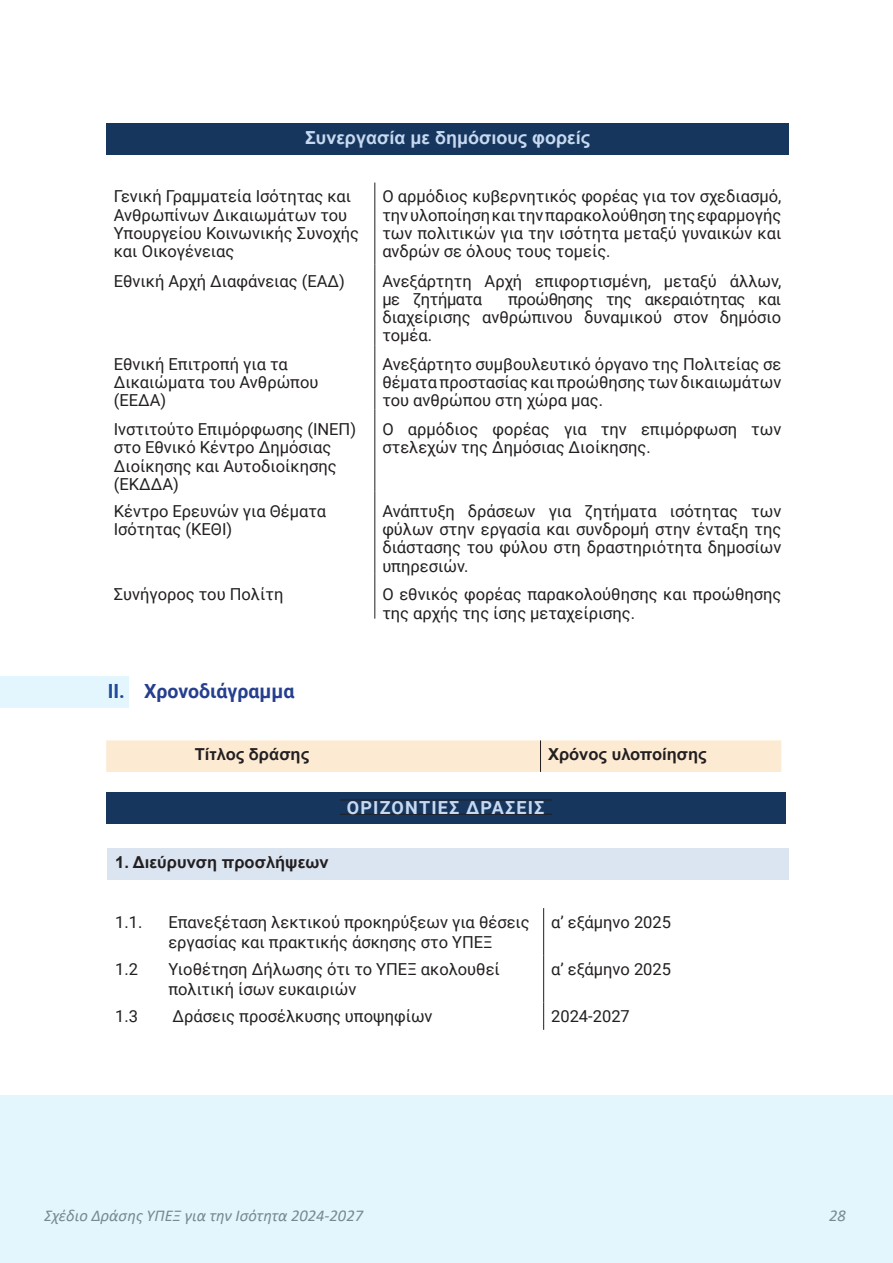
<style>
.page{position:relative;width:893px;height:1263px;background:#fff}
.page>*{position:absolute;margin:0;border:0;box-sizing:border-box;transform-origin:0 0}
.υποκεφαλαια{font:700 19.5px "Roboto";color:#253f8e}
.t1{font:700 18px "Arial";color:#c6d9f1}
.t2{font:700 18px "Roboto";letter-spacing:.065em;color:#c6d9f1}
.t3{font:16.5px/18.1px "Roboto";color:#231f20}
.t4{font:700 16.5px "Arial";color:#231f20}
.t5{font:italic 16.5px "Calibri";color:#231f20}
</style>
<div class="page">
<div style="left:108px;top:792px;width:678px;height:32px;background:#17365d"></div>
<div style="left:106px;top:123px;width:683px;height:31px;background:#17365d"></div>
<hr style="left:374px;top:183px;width:1px;height:81px;background:#231f20">
<hr style="left:374px;top:264px;width:1px;height:82px;background:#231f20">
<hr style="left:374px;top:346px;width:1px;height:63px;background:#231f20">
<hr style="left:374px;top:409px;width:1px;height:82px;background:#231f20">
<hr style="left:374px;top:491px;width:1px;height:82px;background:#231f20">
<hr style="left:374px;top:573px;width:1px;height:46px;background:#231f20">
<div style="left:0;top:676px;width:129px;height:32px;background:#e3f6fd"></div>
<div style="left:0;top:1095px;width:893px;height:168px;background:#e3f6fd"></div>
<div style="left:106px;top:740px;width:675px;height:32px;background:#fdead2"></div>
<hr style="left:540px;top:740px;width:1px;height:32px;background:#231f20">
<hr style="left:108px;top:800px;width:677px;height:1px;background:#231f20">
<hr style="left:108px;top:814px;width:677px;height:1px;background:#231f20">
<div style="left:108px;top:848px;width:681px;height:32px;background:#dbe5f1"></div>
<hr style="left:543px;top:908px;width:1px;height:47px;background:#231f20">
<hr style="left:543px;top:955px;width:1px;height:47px;background:#231f20">
<svg style="left:543px;top:1002px;width:1px;height:28px"></svg>
<div style="left:106px;top:792px;width:234px;height:32px;background:#17365d"></div>
<div style="left:552px;top:792px;width:234px;height:32px;background:#17365d"></div>
<p class="t1" style="left:305px;top:125px;width:287px">Συνεργασία με δημόσιους φορείς</p>
<p class="t3" style="left:114px;top:187px;width:247px">Γενική Γραμματεία Ισότητας και<br>Ανθρωπίνων Δικαιωμάτων του<br>Υπουργείου Κοινωνικής Συνοχής και Οικογένειας</p>
<p class="t3" style="left:382px;top:187px;width:400px;text-align:justify">Ο αρμόδιος κυβερνητικός φορέας για τον σχεδιασμό, την υλοποίηση και την παρακολούθηση της εφαρμογής των πολιτικών για την ισότητα μεταξύ γυναικών και ανδρών σε όλους τους τομείς.</p>
<p class="t3" style="left:114px;top:272px;width:233px">Εθνική Αρχή Διαφάνειας (ΕΑΔ)</p>
<p class="t3" style="left:382px;top:272px;width:400px">Ανεξάρτητη Αρχή επιφορτισμένη, μεταξύ άλλων, με ζητήματα</p>
<p class="t3" style="left:382px;top:290px;width:400px;text-align:justify;text-indent:126px">προώθησης της ακεραιότητας και διαχείρισης ανθρώπινου δυναμικού στον δημόσιο τομέα.</p>
<p class="t3" style="left:114px;top:355px;width:206px">Εθνική Επιτροπή για τα<br>Δικαιώματα του Ανθρώπου (ΕΕΔΑ)</p>
<p class="t3" style="left:382px;top:355px;width:400px;text-align:justify">Ανεξάρτητο συμβουλευτικό όργανο της Πολιτείας σε θέματα προστασίας και προώθησης των δικαιωμάτων του ανθρώπου στη χώρα μας.</p>
<p class="t3" style="left:114px;top:420px;width:244px">Ινστιτούτο Επιμόρφωσης (ΙΝΕΠ) στο Εθνικό Κέντρο Δημόσιας<br>Διοίκησης και Αυτοδιοίκησης (ΕΚΔΔΑ)</p>
<p class="t3" style="left:382px;top:420px;width:400px">Ο αρμόδιος φορέας για την επιμόρφωση των στελεχών της Δημόσιας Διοίκησης.</p>
<p class="t3" style="left:114px;top:502px;width:214px">Κέντρο Ερευνών για Θέματα<br>Ισότητας (ΚΕΘΙ)</p>
<p class="t3" style="left:382px;top:502px;width:400px;text-align:justify">Ανάπτυξη δράσεων για ζητήματα ισότητας των φύλων στην εργασία και συνδρομή στην ένταξη της διάστασης του φύλου στη δραστηριότητα δημοσίων υπηρεσιών.</p>
<p class="t3" style="left:114px;top:585px;width:171px">Συνήγορος του Πολίτη</p>
<p class="t3" style="left:382px;top:585px;width:400px">Ο εθνικός φορέας παρακολούθησης και προώθησης της αρχής της ίσης μεταχείρισης.</p>
<p class="υποκεφαλαια" style="left:108px;top:677px;width:188px">II. Χρονοδιάγραμμα</p>
<p class="t4" style="left:195px;top:742px;width:116px">Τίτλος δράσης</p>
<p class="t4" style="left:548px;top:742px;width:160px">Χρόνος υλοποίησης</p>
<p class="t2" style="left:347px;top:795px;width:199px">ΟΡΙΖΟΝΤΙΕΣ ΔΡΑΣΕΙΣ</p>
<p class="t4" style="left:115px;top:850px;width:215px">1. Διεύρυνση προσλήψεων</p>
<p class="t3" style="left:115px;top:912px;width:29px">1.1.</p>
<p class="t3" style="left:168px;top:911px;width:363px;line-height:19.8px">Επανεξέταση λεκτικού προκηρύξεων για θέσεις εργασίας και πρακτικής άσκησης στο ΥΠΕΞ</p>
<p class="t3" style="left:551px;top:912px;width:121px">α’ εξάμηνο 2025</p>
<p class="t3" style="left:115px;top:959px;width:24px">1.2</p>
<p class="t3" style="left:168px;top:959px;width:333px;line-height:19.8px">Υιοθέτηση Δήλωσης ότι το ΥΠΕΞ ακολουθεί πολιτική ίσων ευκαιριών</p>
<p class="t3" style="left:551px;top:959px;width:121px">α’ εξάμηνο 2025</p>
<p class="t3" style="left:115px;top:1007px;width:24px">1.3</p>
<p class="t3" style="left:172px;top:1007px;width:262px">Δράσεις προσέλκυσης υποψηφίων</p>
<p class="t3" style="left:551px;top:1007px;width:80px">2024-2027</p>
<p class="t5" style="left:44px;top:1204px;width:320px">Σχέδιο Δράσης ΥΠΕΞ για την Ισότητα 2024-2027</p>
<p class="t5" style="left:829px;top:1204px;width:18px">28</p>
</div>
